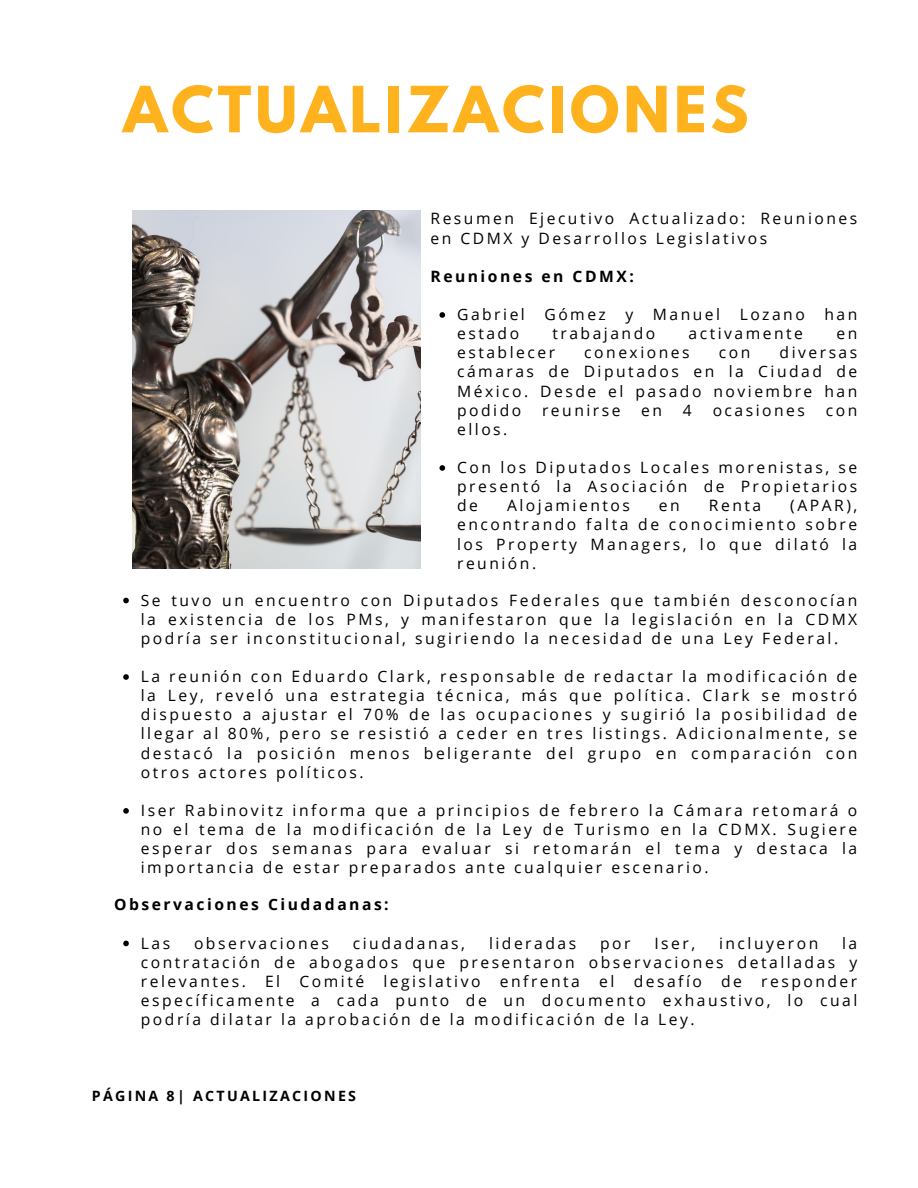
<style>
.page{position:relative;width:918px;height:1188px;background:#fff}
.page>*{position:absolute;margin:0;border:0;box-sizing:border-box;transform-origin:0 0}
.t1{font:700 56.4px "League Spartan";letter-spacing:.07em;color:#feb21e}
.t2{font:15.6px/19.2px "Open Sans";letter-spacing:.16em;color:#000;text-align:justify}
.t3{font:700 15.6px "Open Sans";letter-spacing:.16em;color:#000}
.t4{font:700 14.25px "Open Sans";letter-spacing:.16em;color:#000}
</style>
<div class="page">
<img style="left:133px;top:210px;width:288px;height:358px">
<svg style="left:440px;top:312px;width:5px;height:6px"></svg>
<svg style="left:440px;top:465px;width:5px;height:6px"></svg>
<svg style="left:123px;top:598px;width:6px;height:5px"></svg>
<svg style="left:123px;top:674px;width:6px;height:6px"></svg>
<svg style="left:123px;top:808px;width:6px;height:6px"></svg>
<svg style="left:123px;top:941px;width:6px;height:5px"></svg>
<h1 class="t1" style="left:123px;top:82px;width:627px">ACTUALIZACIONES</h1>
<p class="t2" style="left:431px;top:209px;width:428px">Resumen Ejecutivo Actualizado: Reuniones en CDMX y Desarrollos Legislativos</p>
<h3 class="t3" style="left:431px;top:265px;width:205px">Reuniones en CDMX:</h3>
<p class="t2" style="left:457px;top:304px;width:402px">Gabriel Gómez y Manuel Lozano han estado</p>
<p class="t2" style="left:553px;top:323px;width:104px">trabajando</p>
<p class="t2" style="left:689px;top:323px;width:116px">activamente</p>
<p class="t2" style="left:836px;top:323px;width:22px">en</p>
<p class="t2" style="left:457px;top:343px;width:99px">establecer</p>
<p class="t2" style="left:584px;top:343px;width:107px">conexiones</p>
<p class="t2" style="left:719px;top:343px;width:33px">con</p>
<p class="t2" style="left:457px;top:343px;width:402px;text-indent:322px">diversas cámaras de Diputados en la Ciudad de México. Desde el pasado noviembre han podido</p>
<p class="t2" style="left:542px;top:400px;width:80px">reunirse</p>
<p class="t2" style="left:641px;top:400px;width:22px">en</p>
<p class="t2" style="left:683px;top:400px;width:10px">4</p>
<p class="t2" style="left:713px;top:400px;width:94px">ocasiones</p>
<p class="t2" style="left:826px;top:400px;width:33px">con</p>
<p class="t2" style="left:457px;top:419px;width:52px">ellos.</p>
<p class="t2" style="left:457px;top:457px;width:402px">Con los Diputados Locales morenistas, se presentó la Asociación de Propietarios de</p>
<p class="t2" style="left:507px;top:496px;width:124px">Alojamientos</p>
<p class="t2" style="left:659px;top:496px;width:22px">en</p>
<p class="t2" style="left:709px;top:496px;width:54px">Renta</p>
<p class="t2" style="left:457px;top:496px;width:402px;text-indent:333px">(APAR), encontrando falta de conocimiento sobre los Property Managers, lo que dilató la reunión.</p>
<p class="t2" style="left:141px;top:590px;width:718px">Se tuvo un encuentro con Diputados Federales que también desconocían la existencia de los PMs, y manifestaron que la legislación en la CDMX podría ser inconstitucional, sugiriendo la necesidad de una Ley Federal.</p>
<p class="t2" style="left:141px;top:666px;width:718px">La reunión con Eduardo Clark, responsable de redactar la modificación de la Ley, reveló una estrategia técnica, más que política. Clark se mostró dispuesto a ajustar el 70% de las ocupaciones y sugirió la posibilidad de llegar al 80%, pero se resistió a ceder en tres listings. Adicionalmente, se destacó la posición menos beligerante del grupo en comparación con otros actores políticos.</p>
<p class="t2" style="left:141px;top:800px;width:718px">Iser Rabinovitz informa que a principios de febrero la Cámara retomará o no el tema de la modificación de la Ley de Turismo en la CDMX. Sugiere esperar dos semanas para evaluar si retomarán el tema y destaca la importancia de estar preparados ante cualquier escenario.</p>
<h3 class="t3" style="left:114px;top:894px;width:276px">Observaciones Ciudadanas:</h3>
<p class="t2" style="left:141px;top:933px;width:31px">Las</p>
<p class="t2" style="left:194px;top:933px;width:136px">observaciones</p>
<p class="t2" style="left:353px;top:933px;width:114px">ciudadanas,</p>
<p class="t2" style="left:489px;top:933px;width:89px">lideradas</p>
<p class="t2" style="left:600px;top:933px;width:32px">por</p>
<p class="t2" style="left:654px;top:933px;width:42px">Iser,</p>
<p class="t2" style="left:719px;top:933px;width:101px">incluyeron</p>
<p class="t2" style="left:141px;top:933px;width:718px;text-indent:701px">la contratación de abogados que presentaron observaciones detalladas y relevantes. El Comité legislativo enfrenta el desafío de responder específicamente a cada punto de un documento exhaustivo, lo cual podría dilatar la aprobación de la modificación de la Ley.</p>
<p class="t4" style="left:92px;top:1086px;width:266px">PÁGINA 8| ACTUALIZACIONES</p>
</div>
